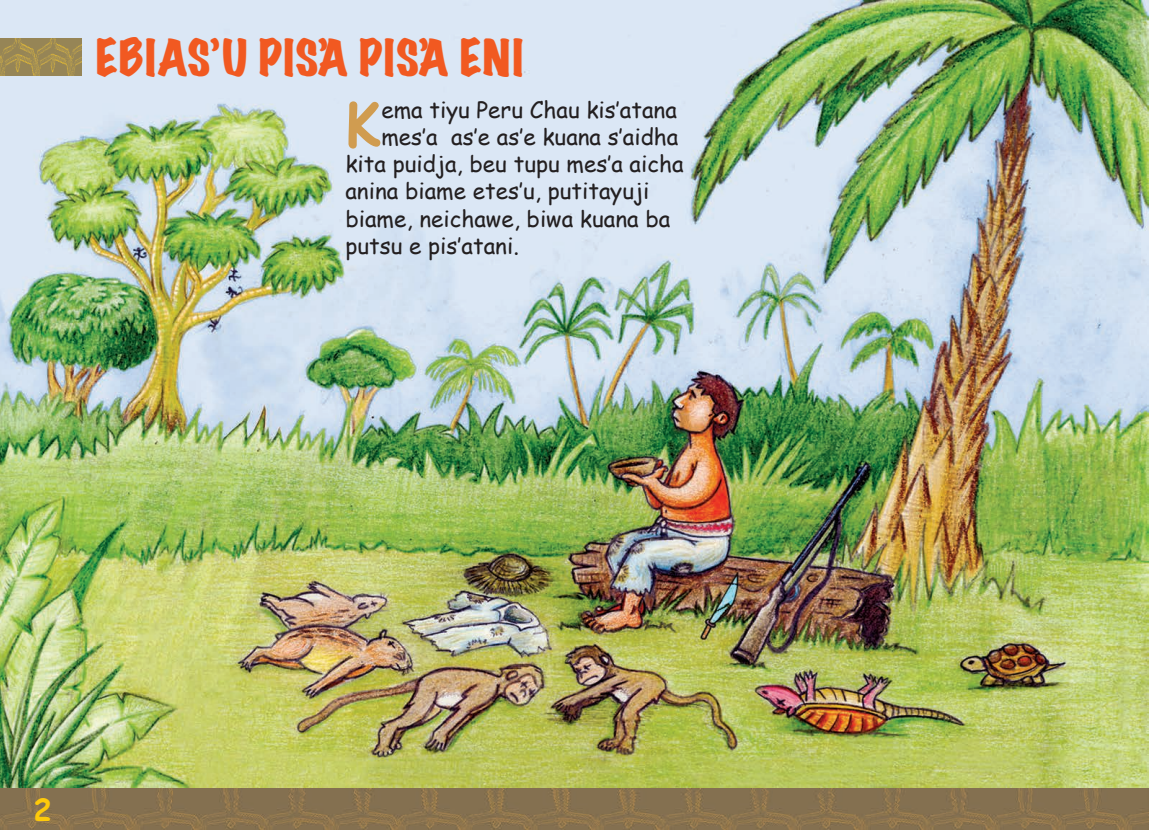
<style>
.page{position:relative;width:1149px;height:830px;background:#fff}
.page>*{position:absolute;margin:0;border:0;box-sizing:border-box;transform-origin:0 0}
.t1{font:700 58.8px "Comic Sans MS";color:#d09c50}
.t2{font:expanded 45px "Marker Felt";letter-spacing:.03em;color:#f15921}
.t3{font:700 30px "Comic Sans MS";color:#feca0a}
.t4{font:22.5px "Comic Sans MS";color:#231f20}
</style>
<div class="page">
<img style="left:0;top:0;width:1148px;height:829px">
<img style="left:0;top:38px;width:81px;height:37px">
<h2 class="t2" style="left:96px;top:34px;width:429px">EBIAS’U PIS’A PIS’A ENI</h2>
<h1 class="t1" style="left:345px;top:80px;width:37px">K</h1>
<p class="t4" style="left:381px;top:93px;width:297px">ema tiyu Peru Chau kis’atana</p>
<p class="t4" style="left:381px;top:120px;width:298px">mes’a as’e as’e kuana s’aidha</p>
<p class="t4" style="left:345px;top:147px;width:339px">kita puidja, beu tupu mes’a aicha</p>
<p class="t4" style="left:345px;top:174px;width:305px">anina biame etes’u, putitayuji</p>
<p class="t4" style="left:345px;top:201px;width:326px">biame, neichawe, biwa kuana ba</p>
<p class="t4" style="left:345px;top:228px;width:175px">putsu e pis’atani.</p>
<h3 class="t3" style="left:33px;top:787px;width:20px">2</h3>
</div>
